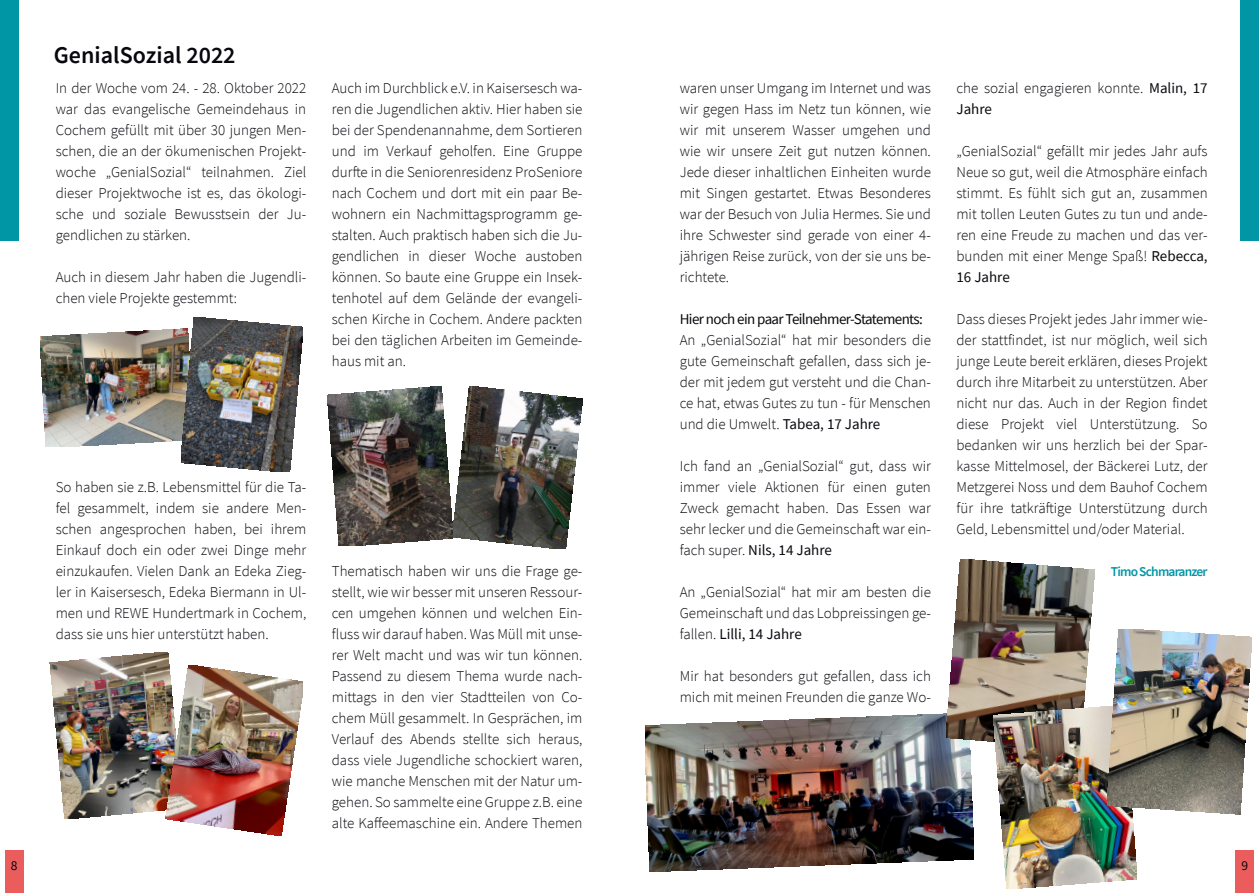
<style>
.page{position:relative;width:1259px;height:893px;background:#fff}
.page>*{position:absolute;margin:0;border:0;box-sizing:border-box;transform-origin:0 0}
.t1{font:600 24px "Source Sans Pro";color:#08070d}
.t2{font:300 15px/21px "Source Sans Pro";color:#08070d;text-align:justify}
.t3{font:15px "Source Sans Pro";letter-spacing:-.04em;color:#08070d}
.t4{font:600 13.5px "Source Sans Pro";letter-spacing:-.06em;color:#0196a6}
.t5{font:13.5px "Source Sans Pro";color:#08070d}
.s1{font-weight:400}
</style>
<div class="page">
<div style="left:0;top:0;width:19px;height:241px;background:#0196a6"></div>
<div style="left:1240px;top:0;width:19px;height:241px;background:#0196a6"></div>
<div style="left:1235px;top:850px;width:19px;height:43px;background:#eb5d5c"></div>
<div style="left:5px;top:850px;width:18px;height:43px;background:#eb5d5c"></div>
<img style="left:645px;top:713px;width:328px;height:158px">
<img style="left:328px;top:386px;width:125px;height:160px">
<img style="left:49px;top:652px;width:121px;height:167px">
<img style="left:946px;top:559px;width:148px;height:189px">
<img style="left:993px;top:706px;width:144px;height:183px">
<img style="left:1107px;top:629px;width:144px;height:185px">
<img style="left:453px;top:386px;width:129px;height:163px">
<img style="left:165px;top:665px;width:138px;height:170px">
<img style="left:40px;top:328px;width:141px;height:118px">
<img style="left:181px;top:317px;width:122px;height:155px">
<h1 class="t1" style="left:54px;top:45px;width:183px">GenialSozial 2022</h1>
<p class="t2" style="left:56px;top:79px;width:252px">In der Woche vom 24. - 28. Oktober 2022 war das evangelische Gemeindehaus in Cochem gefüllt mit über 30 jungen Men&shy;schen, die an der ökumenischen Projekt&shy;woche „GenialSozial“ teilnahmen. Ziel dieser Projektwoche ist es, das ökologi&shy;sche und soziale Bewusstsein der Ju&shy;gendlichen zu stärken.</p>
<p class="t2" style="left:56px;top:268px;width:252px">Auch in diesem Jahr haben die Jugendli&shy;chen viele Projekte gestemmt:</p>
<p class="t2" style="left:332px;top:79px;width:252px">Auch im Durchblick e.V. in Kaisersesch wa&shy;ren die Jugendlichen aktiv. Hier haben sie bei der Spendenannahme, dem Sortieren und im Verkauf geholfen. Eine Gruppe durfte in die Seniorenresidenz ProSeniore nach Cochem und dort mit ein paar Be&shy;wohnern ein Nachmittagsprogramm ge&shy;stalten. Auch praktisch haben sich die Ju&shy;gendlichen in dieser Woche austoben können. So baute eine Gruppe ein Insek&shy;tenhotel auf dem Gelände der evangeli&shy;schen Kirche in Cochem. Andere packten bei den täglichen Arbeiten im Gemeinde&shy;haus mit an.</p>
<p class="t2" style="left:56px;top:478px;width:252px">So haben sie z.B. Lebensmittel für die Ta&shy;fel gesammelt, indem sie andere Men&shy;schen angesprochen haben, bei ihrem Einkauf doch ein oder zwei Dinge mehr einzukaufen. Vielen Dank an Edeka Zieg&shy;ler in Kaisersesch, Edeka Biermann in Ul&shy;men und REWE Hundertmark in Cochem, dass sie uns hier unterstützt haben.</p>
<p class="t2" style="left:332px;top:562px;width:252px">Thematisch haben wir uns die Frage ge&shy;stellt, wie wir besser mit unseren Ressour&shy;cen umgehen können und welchen Ein&shy;fluss wir darauf haben. Was Müll mit unse&shy;rer Welt macht und was wir tun können.<br>Passend zu diesem Thema wurde nach&shy;mittags in den vier Stadtteilen von Co&shy;chem Müll gesammelt. In Gesprächen, im Verlauf des Abends stellte sich heraus, dass viele Jugendliche schockiert waren, wie manche Menschen mit der Natur um&shy;gehen. So sammelte eine Gruppe z.B. eine alte Kaffeemaschine ein. Andere Themen</p>
<p class="t2" style="left:680px;top:79px;width:253px">waren unser Umgang im Internet und was wir gegen Hass im Netz tun können, wie wir mit unserem Wasser umgehen und wie wir unsere Zeit gut nutzen können.<br>Jede dieser inhaltlichen Einheiten wurde mit Singen gestartet. Etwas Besonderes war der Besuch von Julia Hermes. Sie und ihre Schwester sind gerade von einer 4- jährigen Reise zurück, von der sie uns be&shy;richtete.</p>
<p class="t3" style="left:680px;top:313px;width:245px">Hier noch ein paar Teilnehmer-Statements:</p>
<p class="t2" style="left:680px;top:331px;width:253px">An „GenialSozial“ hat mir besonders die gute Gemeinschaft gefallen, dass sich je&shy;der mit jedem gut versteht und die Chan&shy;ce hat, etwas Gutes zu tun - für Menschen und die Umwelt. <span class="s1">Tabea, 17 Jahre</span></p>
<p class="t2" style="left:680px;top:457px;width:253px">Ich fand an „GenialSozial“ gut, dass wir immer viele Aktionen für einen guten Zweck gemacht haben. Das Essen war sehr lecker und die Gemeinschaft war ein&shy;fach super. <span class="s1">Nils, 14 Jahre</span></p>
<p class="t2" style="left:680px;top:583px;width:253px">An „GenialSozial“ hat mir am besten die Gemeinschaft und das Lobpreissingen ge&shy;fallen. <span class="s1">Lilli, 14 Jahre</span></p>
<p class="t2" style="left:680px;top:667px;width:253px">Mir hat besonders gut gefallen, dass ich mich mit meinen Freunden die ganze Wo-</p>
<p class="t2" style="left:956px;top:79px;width:253px">che sozial engagieren konnte. <span class="s1">Malin, 17<br>Jahre</span></p>
<p class="t2" style="left:956px;top:142px;width:253px">„GenialSozial“ gefällt mir jedes Jahr aufs Neue so gut, weil die Atmosphäre einfach stimmt. Es fühlt sich gut an, zusammen mit tollen Leuten Gutes zu tun und ande&shy;ren eine Freude zu machen und das ver&shy;bunden mit einer Menge Spaß! <span class="s1">Rebecca, 16 Jahre</span></p>
<p class="t2" style="left:956px;top:310px;width:253px">Dass dieses Projekt jedes Jahr immer wie&shy;der stattfindet, ist nur möglich, weil sich junge Leute bereit erklären, dieses Projekt durch ihre Mitarbeit zu unterstützen. Aber nicht nur das. Auch in der Region findet diese Projekt viel Unterstützung. So bedanken wir uns herzlich bei der Spar&shy;kasse Mittelmosel, der Bäckerei Lutz, der Metzgerei Noss und dem Bauhof Cochem für ihre tatkräftige Unterstützung durch Geld, Lebensmittel und/oder Material.</p>
<p class="t4" style="left:1111px;top:566px;width:98px">TimoSchmaranzer</p>
<p class="t5" style="left:11px;top:860px;width:8px">8</p>
<p class="t5" style="left:1241px;top:860px;width:8px">9</p>
</div>
